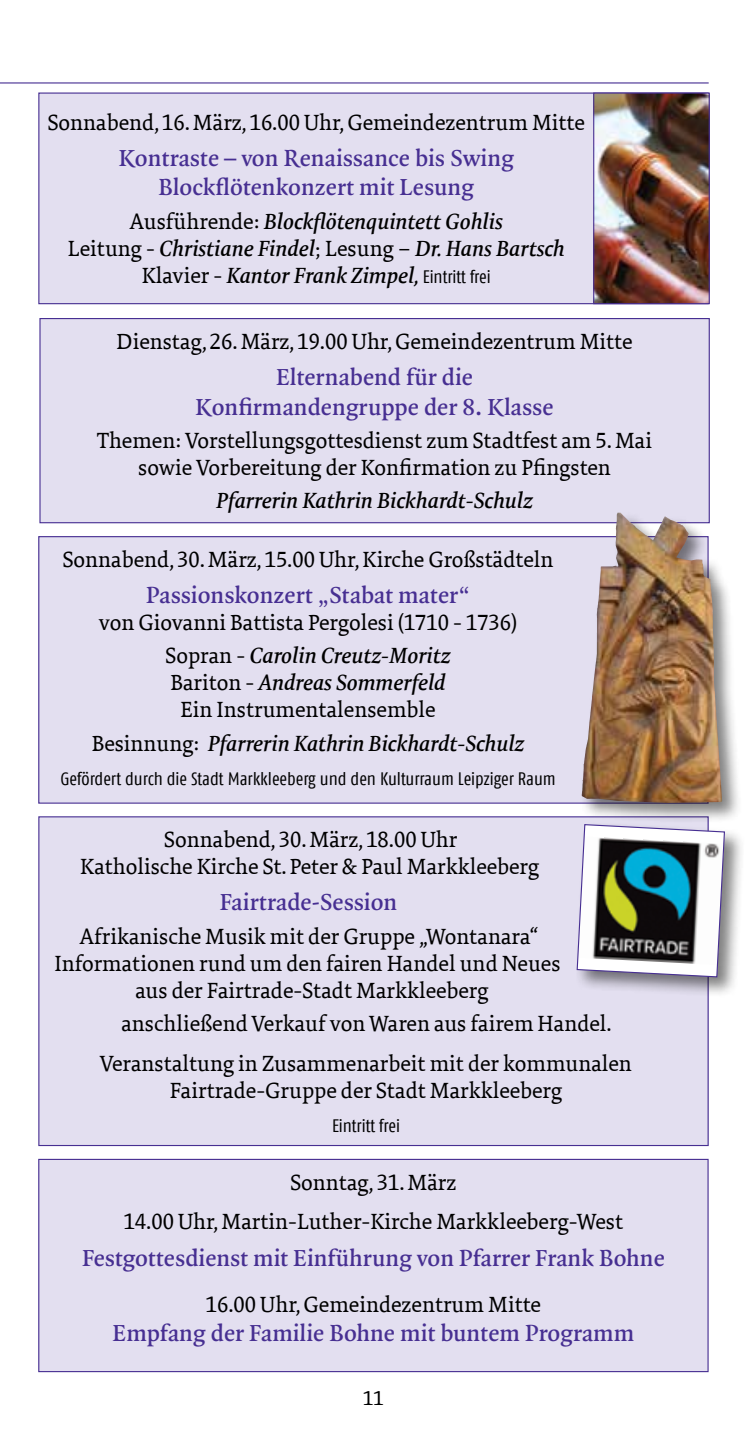
<style>
.page{position:relative;width:747px;height:1436px;background:#fff}
.page>*{position:absolute;margin:0;border:0;box-sizing:border-box;transform-origin:0 0}
.t1{font:600 24.75px/29.7px "Quadraat OT";color:#472f92;text-align:center}
.t2{font:22.5px/27px "Tundra Offc";color:#000;text-align:center}
.t3{font:italic 500 22.5px/27px "Tundra Offc";color:#000;text-align:center}
.t4{font:20.25px "Tundra Offc";color:#000}
.t5{font:condensed 18px "Fago Offc";letter-spacing:-.005em;color:#000}
.s1{font-weight:400;font-style:normal}
.s2{font-family:"Fago Offc";font-weight:400;font-style:normal;font-stretch:condensed;font-size:18px}
.s3{font-weight:500;font-style:italic}
</style>
<div class="page">
<hr style="left:0;top:82px;width:708px;height:1px;background:#472f92">
<div style="left:39px;top:93px;width:668px;height:210px;background:#e3dff0"></div>
<div style="left:40px;top:318px;width:669px;height:204px;background:#e3dff0"></div>
<div style="left:39px;top:318px;width:670px;height:205px;border:1px solid #472f92"></div>
<div style="left:39px;top:816px;width:668px;height:329px;background:#e3dff0"></div>
<div style="left:39px;top:536px;width:668px;height:267px;background:#e3dff0"></div>
<div style="left:39px;top:1159px;width:668px;height:212px;background:#e3dff0"></div>
<div style="left:38px;top:1158px;width:670px;height:213px;border:1px solid #472f92"></div>
<img style="left:595px;top:94px;width:112px;height:208px">
<div style="left:593px;top:92px;width:116px;height:212px;border:1px solid #472f92"></div>
<div style="left:579px;top:510px;width:163px;height:313px;background:#000;opacity:.5"></div>
<img style="left:596px;top:512px;width:22px;height:115px">
<div style="left:573px;top:821px;width:172px;height:177px;background:#000;opacity:.5"></div>
<svg style="left:575px;top:823px;width:150px;height:154px"></svg>
<p class="t2" style="left:48px;top:110px;width:538px">Sonnabend, 16. März, 16.00 Uhr, Gemeindezentrum Mitte</p>
<p class="t1" style="left:119px;top:143px;width:396px">Kontraste – von Renaissance bis Swing<br>Blockflötenkonzert mit Lesung</p>
<p class="t3" style="left:68px;top:209px;width:498px"><span class="s1">Ausführende:</span> Blockflötenquintett Gohlis<br><span class="s1">Leitung -</span> Christiane Findel<span class="s1">; Lesung –</span> Dr. Hans Bartsch<br><span class="s1">Klavier -</span> Kantor Frank Zimpel, <span class="s2">Eintritt frei</span></p>
<p class="t2" style="left:117px;top:328px;width:517px">Dienstag, 26. März, 19.00 Uhr, Gemeindezentrum Mitte</p>
<p class="t1" style="left:195px;top:362px;width:359px">Elternabend für die<br>Konfirmandengruppe der 8. Klasse</p>
<p class="t2" style="left:97px;top:428px;width:556px">Themen: Vorstellungsgottesdienst zum Stadtfest am 5. Mai sowie Vorbereitung der Konfirmation zu Pfingsten</p>
<p class="t3" style="left:216px;top:488px;width:318px">Pfarrerin Kathrin Bickhardt-Schulz</p>
<p class="t2" style="left:63px;top:546px;width:492px">Sonnabend, 30. März, 15.00 Uhr, Kirche Großstädteln</p>
<p class="t1" style="left:146px;top:579px;width:325px">Passionskonzert „Stabat mater“</p>
<p class="t2" style="left:99px;top:606px;width:420px;line-height:33.3px">von Giovanni Battista Pergolesi (1710 - 1736)<br>Sopran - <span class="s3">Carolin Creutz-Moritz</span></p>
<p class="t2" style="left:170px;top:670px;width:276px">Bariton - <span class="s3">Andreas Sommerfeld<br></span>Ein Instrumentalensemble</p>
<p class="t3" style="left:92px;top:730px;width:434px"><span class="s1">Besinnung:</span> Pfarrerin Kathrin Bickhardt-Schulz</p>
<p class="t5" style="left:60px;top:768px;width:496px">Gefördert durch die Stadt Markkleeberg und den Kulturraum Leipziger Raum</p>
<p class="t2" style="left:80px;top:826px;width:460px">Sonnabend, 30. März, 18.00 Uhr<br>Katholische Kirche St. Peter &amp; Paul Markkleeberg</p>
<p class="t1" style="left:220px;top:886px;width:179px">Fairtrade-Session</p>
<p class="t2" style="left:54px;top:923px;width:507px">Afrikanische Musik mit der Gruppe „Wontanara“<br>Informationen rund um den fairen Handel und Neues aus der Fairtrade-Stadt Markkleeberg</p>
<p class="t2" style="left:100px;top:1004px;width:533px;line-height:39.8px">anschließend Verkauf von Waren aus fairem Handel.<br>Veranstaltung in Zusammenarbeit mit der kommunalen</p>
<p class="t2" style="left:170px;top:1077px;width:394px">Fairtrade-Gruppe der Stadt Markkleeberg</p>
<p class="t5" style="left:332px;top:1115px;width:69px">Eintritt frei</p>
<p class="t2" style="left:124px;top:1162px;width:500px;line-height:39.8px">Sonntag, 31. März<br>14.00 Uhr, Martin-Luther-Kirche Markkleeberg-West</p>
<p class="t1" style="left:82px;top:1242px;width:584px">Festgottesdienst mit Einführung von Pfarrer Frank Bohne</p>
<p class="t2" style="left:206px;top:1291px;width:336px">16.00 Uhr, Gemeindezentrum Mitte</p>
<p class="t1" style="left:113px;top:1317px;width:523px">Empfang der Familie Bohne mit buntem Programm</p>
<p class="t4" style="left:363px;top:1386px;width:22px">11</p>
</div>
